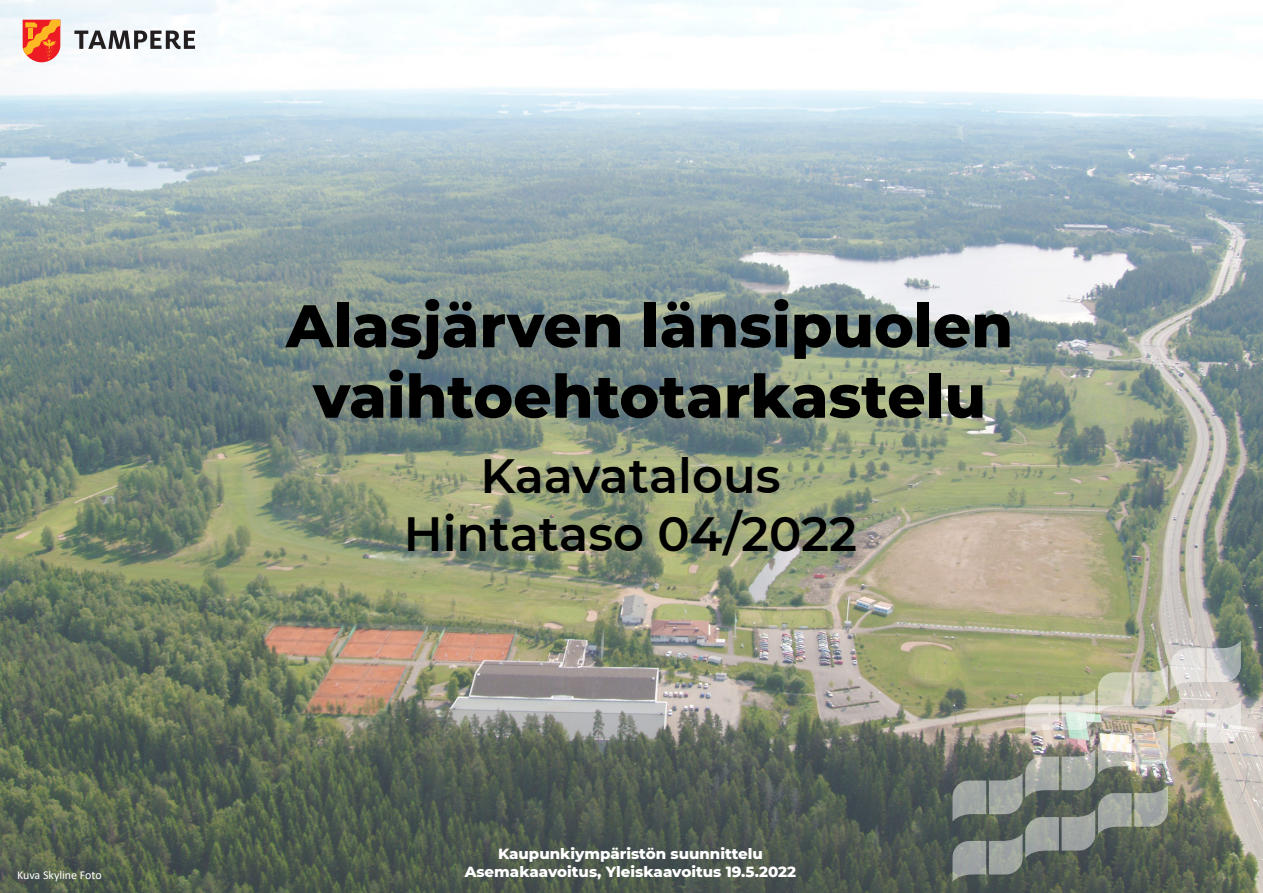
<style>
.page{position:relative;width:1263px;height:893px;background:#fff}
.page>*{position:absolute;margin:0;border:0;box-sizing:border-box;transform-origin:0 0}
.Pääotsikko{font:800 60px/70.5px "Montserrat";color:#000;text-align:center}
.Alaotsikko{font:600 48px/57.6px "Montserrat";color:#000;text-align:center}
.t1{font:800 15px "Montserrat";color:#fff}
.t2{font:12px "Calibri";color:#fff}
</style>
<div class="page">
<img style="left:0;top:0;width:1263px;height:893px">
<svg style="left:23px;top:20px;width:37px;height:42px;background:#f36635"></svg>
<svg style="left:74px;top:31px;width:121px;height:18px"></svg>
<img style="left:952px;top:641px;width:289px;height:241px">
<p class="t2" style="left:17px;top:866px;width:86px">Kuva Skyline Foto</p>
<h1 class="Pääotsikko" style="left:286px;top:287px;width:728px">Alasjärven länsipuolen vaihtoehtotarkastelu</h1>
<h2 class="Alaotsikko" style="left:404px;top:445px;width:455px">Kaavatalous<br>Hintataso 04/2022</h2>
<p class="t1" style="left:498px;top:843px;width:266px">Kaupunkiympäristön suunnittelu</p>
<p class="t1" style="left:465px;top:861px;width:333px">Asemakaavoitus, Yleiskaavoitus 19.5.2022</p>
</div>
